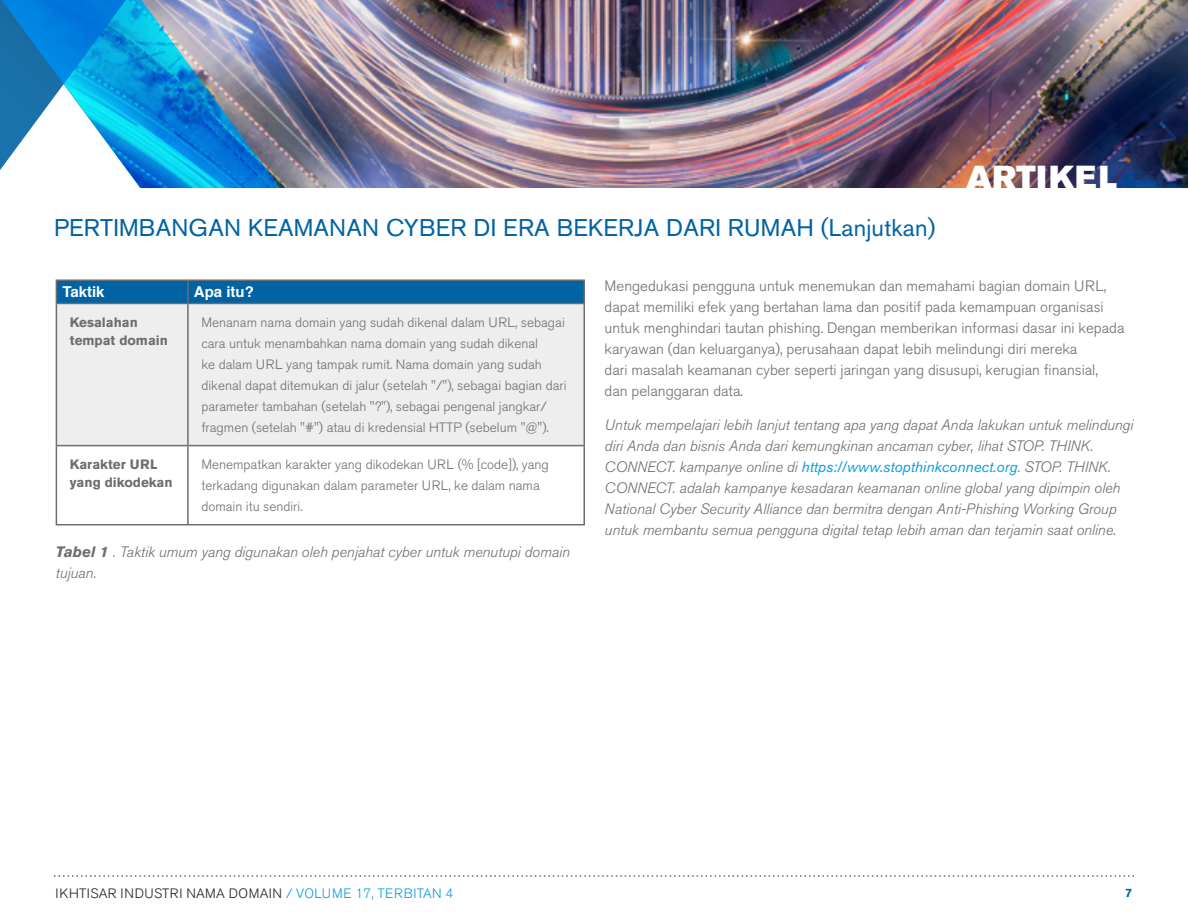
<style>
.page{position:relative;width:1188px;height:918px;background:#fff}
.page>*{position:absolute;margin:0;border:0;box-sizing:border-box;transform-origin:0 0}
.t1{font:33px "Akzidenz Grotesk BQ Super";letter-spacing:.02em;color:#fff}
.t2{font:24px "Akzidenz Grotesk BQ";letter-spacing:.01em;color:#0063a4}
.t3{font:italic 300 15px/21px "Akzidenz Grotesk BE";color:#6c6d70}
.t4{font:300 15px/21px "Akzidenz Grotesk BE";color:#6c6d70}
.t5{font:700 15px "Helvetica";color:#fff}
.t6{font:300 13.5px/21px "Akzidenz Grotesk BE";color:#6c6d70}
.t7{font:300 13.5px "Akzidenz Grotesk BQ";letter-spacing:.02em;color:#231f20}
.t8{font:700 13.5px/18px "Akzidenz Grotesk BE";color:#6c6d70}
.t9{font:700 12px "Akzidenz Grotesk BQ";color:#0063a4}
.s1{font-weight:700}
.s2{font-weight:400;color:#069ddc}
.s3{color:#069ddc}
</style>
<div class="page">
<svg style="left:54px;top:875px;width:1080px;height:2px"></svg>
<div style="left:57px;top:304px;width:527px;height:141px;background:#eeeeef"></div>
<svg style="left:57px;top:446px;width:527px;height:78px"></svg>
<hr style="left:56px;top:279px;width:132px;height:2px;background:#6c6d70">
<hr style="left:188px;top:279px;width:397px;height:2px;background:#6c6d70">
<div style="left:56px;top:281px;width:529px;height:22px;background:#0063a4"></div>
<hr style="left:56px;top:303px;width:132px;height:1px;background:#6c6d70">
<hr style="left:56px;top:304px;width:1px;height:141px;background:#6c6d70">
<hr style="left:188px;top:303px;width:397px;height:1px;background:#6c6d70">
<hr style="left:187px;top:304px;width:2px;height:141px;background:#6c6d70">
<hr style="left:584px;top:304px;width:1px;height:141px;background:#6c6d70">
<hr style="left:56px;top:445px;width:132px;height:1px;background:#6c6d70">
<hr style="left:56px;top:446px;width:1px;height:78px;background:#6c6d70">
<hr style="left:188px;top:445px;width:397px;height:1px;background:#6c6d70">
<hr style="left:187px;top:446px;width:2px;height:78px;background:#6c6d70">
<hr style="left:584px;top:446px;width:1px;height:78px;background:#6c6d70">
<hr style="left:56px;top:524px;width:132px;height:1px;background:#6c6d70">
<hr style="left:188px;top:524px;width:397px;height:1px;background:#6c6d70">
<img style="left:280px;top:0;width:908px;height:188px">
<img style="left:0;top:0;width:280px;height:188px">
<h2 class="t2" style="left:54px;top:214px;width:883px">PERTIMBANGAN KEAMANAN CYBER DI ERA BEKERJA DARI RUMAH (Lanjutkan)</h2>
<h1 class="t1" style="left:966px;top:158px;width:152px">ARTIKEL</h1>
<p class="t5" style="left:62px;top:280px;width:44px">Taktik</p>
<p class="t5" style="left:194px;top:280px;width:61px">Apa itu?</p>
<p class="t8" style="left:70px;top:313px;width:100px">Kesalahan tempat domain</p>
<p class="t6" style="left:201px;top:312px;width:367px">Menanam nama domain yang sudah dikenal dalam URL, sebagai cara untuk menambahkan nama domain yang sudah dikenal<br>ke dalam URL yang tampak rumit. Nama domain yang sudah dikenal dapat ditemukan di jalur (setelah "/"), sebagai bagian dari parameter tambahan (setelah "?"), sebagai pengenal jangkar/ fragmen (setelah "#") atau di kredensial HTTP (sebelum "@").</p>
<p class="t8" style="left:70px;top:456px;width:104px">Karakter URL yang dikodekan</p>
<p class="t6" style="left:201px;top:454px;width:349px">Menempatkan karakter yang dikodekan URL (% [code]), yang terkadang digunakan dalam parameter URL, ke dalam nama domain itu sendiri.</p>
<p class="t3" style="left:56px;top:541px;width:516px"><span class="s1">Tabel 1</span> . Taktik umum yang digunakan oleh penjahat cyber untuk menutupi domain tujuan.</p>
<p class="t4" style="left:605px;top:275px;width:521px">Mengedukasi pengguna untuk menemukan dan memahami bagian domain URL, dapat memiliki efek yang bertahan lama dan positif pada kemampuan organisasi untuk menghindari tautan phishing. Dengan memberikan informasi dasar ini kepada karyawan (dan keluarganya), perusahaan dapat lebih melindungi diri mereka<br>dari masalah keamanan cyber seperti jaringan yang disusupi, kerugian finansial, dan pelanggaran data.</p>
<p class="t3" style="left:605px;top:415px;width:530px">Untuk mempelajari lebih lanjut tentang apa yang dapat Anda lakukan untuk melindungi diri Anda dan bisnis Anda dari kemungkinan ancaman cyber, lihat STOP. THINK.<br>CONNECT. kampanye online di <span class="s2">https://www.stopthinkconnect.org</span>. STOP. THINK.<br>CONNECT. adalah kampanye kesadaran keamanan online global yang dipimpin oleh National Cyber Security Alliance dan bermitra dengan Anti-Phishing Working Group untuk membantu semua pengguna digital tetap lebih aman dan terjamin saat online.</p>
<p class="t7" style="left:56px;top:886px;width:399px">IKHTISAR INDUSTRI NAMA DOMAIN <span class="s3">/ VOLUME 17, TERBITAN 4</span></p>
<p class="t9" style="left:1126px;top:886px;width:8px">7</p>
</div>
